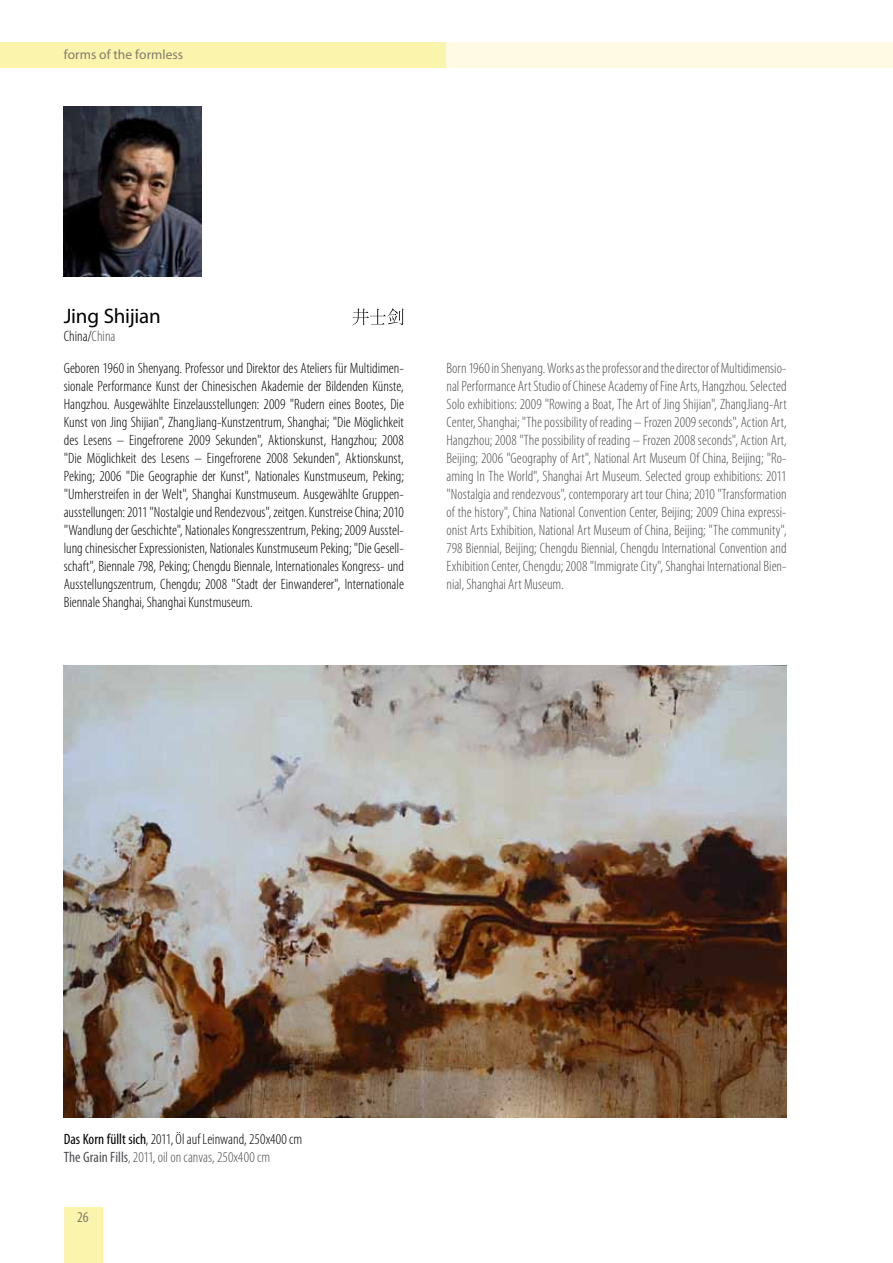
<style>
.page{position:relative;width:893px;height:1263px;background:#fff}
.page>*{position:absolute;margin:0;border:0;box-sizing:border-box;transform-origin:0 0}
.t1{font:21px "Myriad Pro";letter-spacing:-.01em;color:#000}
.t2{font:300 condensed 15px/18px "Myriad Pro";color:#000}
.t3{font:300 condensed 15px/18px "Myriad Pro";color:#504f53;text-align:justify}
.t4{font:condensed 15px "Myriad Pro";color:#847c6a}
.t5{font:13.5px "Myriad Pro";letter-spacing:.005em;color:#847c6a}
.s1{color:#504f53}
.s2{font-weight:400}
.s3{font-weight:400;color:#504f53}
</style>
<div class="page">
<div style="left:0;top:43px;width:446px;height:25px;background:#fbf4ad"></div>
<div style="left:64px;top:1208px;width:38px;height:55px;background:#fbf4ad"></div>
<div style="left:446px;top:43px;width:447px;height:25px;background:#fefae3"></div>
<svg style="left:352px;top:308px;width:52px;height:17px"></svg>
<img style="left:64px;top:106px;width:138px;height:170px">
<img style="left:64px;top:665px;width:723px;height:453px">
<p class="t5" style="left:64px;top:46px;width:121px">forms of the formless</p>
<h1 class="t1" style="left:64px;top:303px;width:98px">Jing Shijian</h1>
<p class="t2" style="left:64px;top:327px;width:53px">China/<span class="s1">China</span></p>
<p class="t2" style="left:64px;top:359px;width:342px;text-align:justify">Geboren 1960 in Shenyang. Professor und Direktor des Ateliers für Multidimen&shy;sionale Performance Kunst der Chinesischen Akademie der Bildenden Künste, Hangzhou. Ausgewählte Einzelausstellungen: 2009 "Rudern eines Bootes, Die Kunst von Jing Shijian", ZhangJiang-Kunstzentrum, Shanghai; "Die Möglichkeit des Lesens – Eingefrorene 2009 Sekunden", Aktionskunst, Hangzhou; 2008 "Die Möglichkeit des Lesens – Eingefrorene 2008 Sekunden", Aktionskunst, Peking; 2006 "Die Geographie der Kunst", Nationales Kunstmuseum, Peking; "Umherstreifen in der Welt", Shanghai Kunstmuseum. Ausgewählte Gruppen&shy;ausstellungen: 2011 "Nostalgie und Rendezvous", zeitgen. Kunstreise China; 2010 "Wandlung der Geschichte", Nationales Kongresszentrum, Peking; 2009 Ausstel&shy;lung chinesischer Expressionisten, Nationales Kunstmuseum Peking; "Die Gesell&shy;schaft", Biennale 798, Peking; Chengdu Biennale, Internationales Kongress- und Ausstellungszentrum, Chengdu; 2008 "Stadt der Einwanderer", Internationale Biennale Shanghai, Shanghai Kunstmuseum.</p>
<p class="t3" style="left:446px;top:359px;width:342px">Born 1960 in Shenyang. Works as the professor and the director of Multidimensio&shy;nal Performance Art Studio of Chinese Academy of Fine Arts, Hangzhou. Selected Solo exhibitions: 2009 "Rowing a Boat, The Art of Jing Shijian", ZhangJiang-Art Center, Shanghai; "The possibility of reading – Frozen 2009 seconds", Action Art, Hangzhou; 2008 "The possibility of reading – Frozen 2008 seconds", Action Art, Beijing; 2006 "Geography of Art", National Art Museum Of China, Beijing; "Ro&shy;aming In The World", Shanghai Art Museum. Selected group exhibitions: 2011 "Nostalgia and rendezvous", contemporary art tour China; 2010 "Transformation of the history", China National Convention Center, Beijing; 2009 China expressi&shy;onist Arts Exhibition, National Art Museum of China, Beijing; "The community", 798 Biennial, Beijing; Chengdu Biennial, Chengdu International Convention and Exhibition Center, Chengdu; 2008 "Immigrate City", Shanghai International Bien&shy;nial, Shanghai Art Museum.</p>
<p class="t2" style="left:64px;top:1130px;width:240px"><span class="s2">Das Korn füllt sich</span>, 2011, Öl auf Leinwand, 250x400 cm<br><span class="s3">The Grain Fills</span><span class="s1">, 2011, oil on canvas, 250x400 cm</span></p>
<p class="t4" style="left:77px;top:1208px;width:13px">26</p>
</div>
